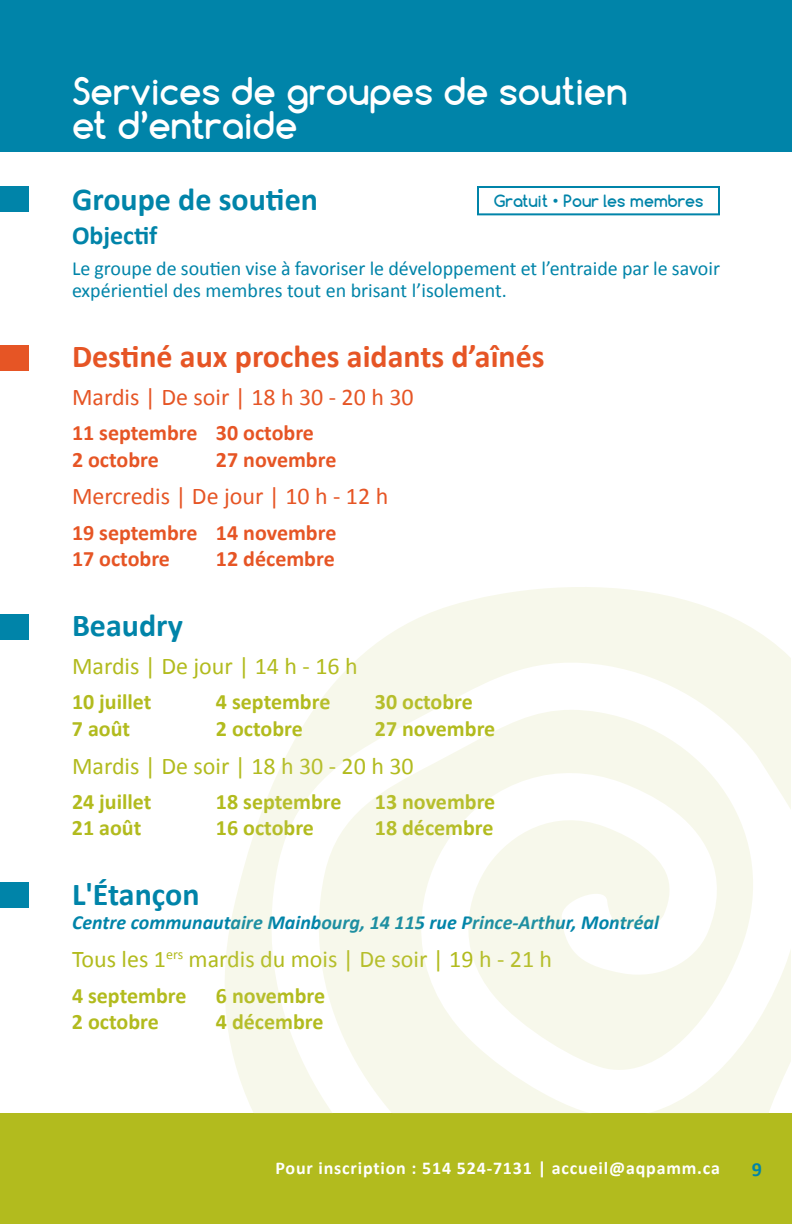
<style>
.page{position:relative;width:792px;height:1224px;background:#fff}
.page>*{position:absolute;margin:0;border:0;box-sizing:border-box;transform-origin:0 0}
.t1{font:700 36px/34px "Comfortaa";color:#fff}
.t2{font:700 32px "Calibri";color:#0084a9}
.t3{font:700 32px "Calibri";color:#e65525}
.t4{font:700 26px "Calibri";color:#0084a9}
.t5{font:24px "Calibri";color:#b2bb1e}
.t6{font:24px "Calibri";color:#e65525}
.t7{font:700 22px "Calibri";color:#b2bb1e}
.t8{font:700 22px/26.4px "Calibri";color:#e65525}
.t9{font:20px/22px "Calibri";color:#0084a9}
.t10{font:italic 700 20px "Calibri";color:#0084a9}
.t11{font:700 20px "Calibri";color:#0084a9}
.t12{font:700 18px "Calibri";letter-spacing:.045em;color:#fff}
.t13{font:700 16px "Comfortaa";color:#0084a9}
</style>
<div class="page">
<div style="left:0;top:1113px;width:792px;height:111px;background:#b2bb1e"></div>
<div style="left:0;top:0;width:792px;height:151px;background:#0084a9"></div>
<div style="left:0;top:345px;width:29px;height:26px;background:#e65525"></div>
<div style="left:0;top:614px;width:29px;height:26px;background:#0084a9"></div>
<div style="left:0;top:186px;width:29px;height:26px;background:#0084a9"></div>
<div style="left:0;top:882px;width:29px;height:26px;background:#0084a9"></div>
<div style="left:477px;top:186px;width:243px;height:29px;border:2px solid #0084a9"></div>
<svg style="left:225px;top:587px;width:566px;height:526px;fill:#f7f8eb"></svg>
<h1 class="t1" style="left:72px;top:74px;width:557px">Services de groupes de soutien et d’entraide</h1>
<h2 class="t2" style="left:72px;top:179px;width:247px">Groupe de soutien</h2>
<p class="t4" style="left:72px;top:219px;width:87px">Objectif</p>
<p class="t9" style="left:72px;top:257px;width:649px">Le groupe de soutien vise à favoriser le développement et l’entraide par le savoir expérientiel des membres tout en brisant l’isolement.</p>
<p class="t13" style="left:494px;top:191px;width:211px">Gratuit • Pour les membres</p>
<h2 class="t3" style="left:72px;top:336px;width:474px">Destiné aux proches aidants d’aînés</h2>
<p class="t6" style="left:72px;top:382px;width:343px">Mardis | De soir | 18 h 30 - 20 h 30</p>
<p class="t8" style="left:72px;top:420px;width:243px">11 septembre 30 octobre<br>2 octobre</p>
<p class="t8" style="left:216px;top:446px;width:122px">27 novembre</p>
<p class="t6" style="left:72px;top:481px;width:318px">Mercredis | De jour | 10 h - 12 h</p>
<p class="t8" style="left:72px;top:519px;width:266px">19 septembre 14 novembre<br>17 octobre</p>
<p class="t8" style="left:216px;top:546px;width:120px">12 décembre</p>
<h2 class="t2" style="left:72px;top:605px;width:112px">Beaudry</h2>
<p class="t5" style="left:72px;top:651px;width:287px">Mardis | De jour | 14 h - 16 h</p>
<p class="t7" style="left:72px;top:688px;width:81px">10 juillet</p>
<p class="t7" style="left:216px;top:688px;width:116px">4 septembre</p>
<p class="t7" style="left:375px;top:688px;width:99px">30 octobre</p>
<p class="t7" style="left:72px;top:714px;width:60px">7 août</p>
<p class="t7" style="left:216px;top:714px;width:88px">2 octobre</p>
<p class="t7" style="left:375px;top:714px;width:122px">27 novembre</p>
<p class="t5" style="left:72px;top:750px;width:343px">Mardis | De soir | 18 h 30 - 20 h 30</p>
<p class="t7" style="left:72px;top:788px;width:81px">24 juillet</p>
<p class="t7" style="left:216px;top:788px;width:127px">18 septembre</p>
<p class="t7" style="left:375px;top:788px;width:122px">13 novembre</p>
<p class="t7" style="left:72px;top:814px;width:71px">21 août</p>
<p class="t7" style="left:216px;top:814px;width:99px">16 octobre</p>
<p class="t7" style="left:375px;top:814px;width:120px">18 décembre</p>
<h2 class="t2" style="left:72px;top:874px;width:129px">L'Étançon</h2>
<p class="t10" style="left:72px;top:910px;width:588px">Centre communautaire Mainbourg, 14 115 rue Prince-Arthur, Montréal</p>
<p class="t5" style="left:72px;top:944px;width:482px">Tous les 1<sup>ers</sup> mardis du mois | De soir | 19 h - 21 h</p>
<p class="t7" style="left:72px;top:981px;width:116px">4 septembre</p>
<p class="t7" style="left:216px;top:981px;width:111px">6 novembre</p>
<p class="t7" style="left:72px;top:1008px;width:88px">2 octobre</p>
<p class="t7" style="left:216px;top:1008px;width:109px">4 décembre</p>
<p class="t12" style="left:275px;top:1157px;width:446px">Pour inscription : 514 524-7131 | accueil@aqpamm.ca</p>
<p class="t11" style="left:752px;top:1157px;width:12px">9</p>
</div>
